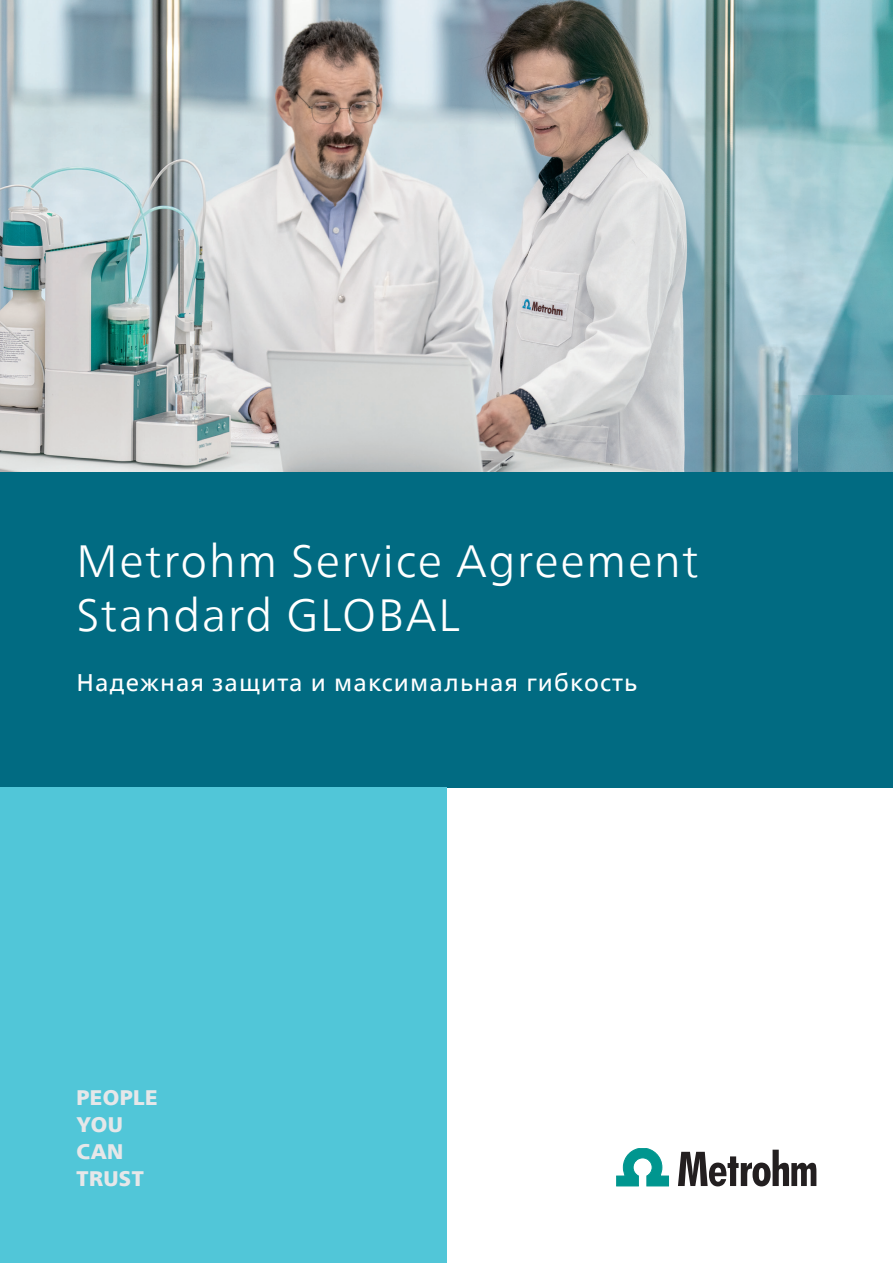
<style>
.page{position:relative;width:893px;height:1263px;background:#fff}
.page>*{position:absolute;margin:0;border:0;box-sizing:border-box;transform-origin:0 0}
.Head_30_36_50pt_ligh{font:300 45px/54px "Neue Frutiger World";letter-spacing:.04em;color:#fff}
.Subtitle_16_20_50pt{font:24px "Neue Frutiger World";letter-spacing:.05em;color:#fff}
.Intro_10_14pt_bold{font:900 21px "Neue Frutiger World";letter-spacing:.02em;color:#e6e7e9}
</style>
<div class="page">
<img style="left:0;top:0;width:893px;height:472px">
<div style="left:0;top:472px;width:893px;height:315px;background:#016b82"></div>
<div style="left:0;top:787px;width:446px;height:476px;background:#51c6d8"></div>
<img style="left:798px;top:395px;width:95px;height:77px">
<svg style="left:617px;top:1148px;width:52px;height:38px"></svg>
<svg style="left:678px;top:1150px;width:138px;height:36px"></svg>
<p class="Head_30_36_50pt_ligh" style="left:77px;top:535px;width:624px">Metrohm Service Agreement<br>Standard GLOBAL</p>
<p class="Subtitle_16_20_50pt" style="left:77px;top:664px;width:562px">Надежная защита и максимальная гибкость</p>
<p class="Intro_10_14pt_bold" style="left:77px;top:1086px;width:83px">PEOPLE</p>
<p class="Intro_10_14pt_bold" style="left:77px;top:1113px;width:48px">YOU</p>
<p class="Intro_10_14pt_bold" style="left:77px;top:1140px;width:48px">CAN</p>
<p class="Intro_10_14pt_bold" style="left:77px;top:1167px;width:69px">TRUST</p>
</div>
